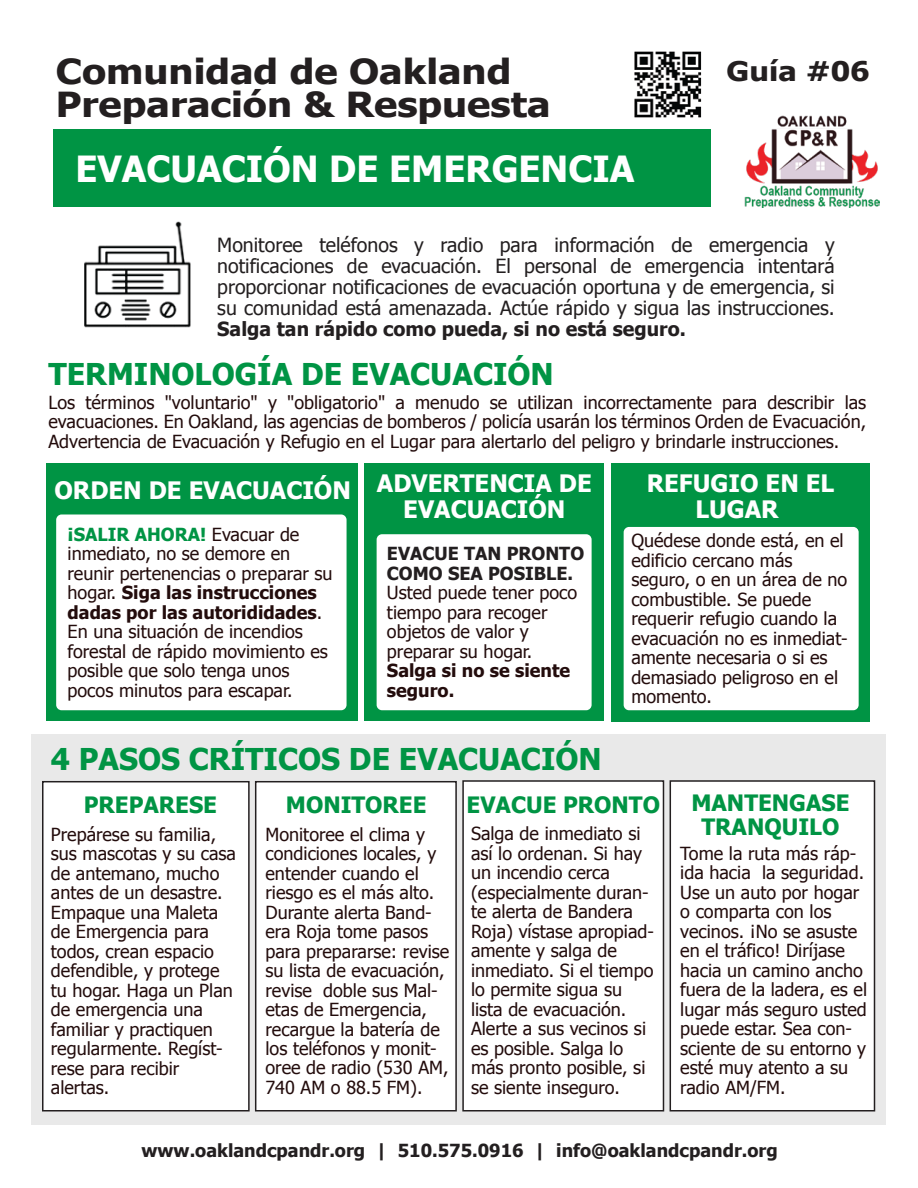
<style>
.page{position:relative;width:918px;height:1188px;background:#fff}
.page>*{position:absolute;margin:0;border:0;box-sizing:border-box;transform-origin:0 0}
.t1{font:700 36px "Tahoma";color:#fff}
.t2{font:700 34.5px/33px "Tahoma";color:#231f20;scale:1.14 1}
.t3{font:700 30px "Tahoma";color:#009444}
.t4{font:700 27px "Tahoma";color:#231f20;scale:1.14 1}
.t5{font:700 24px/18.8px "Tahoma";color:#fff}
.t6{font:700 22.5px "Tahoma";color:#009444}
.t7{font:19.5px/21px "Tahoma";color:#231f20;text-align:justify}
.t8{font:700 19.5px "Tahoma";color:#231f20}
.t9{font:18px/19.5px "Tahoma";color:#230c0c}
.t10{font:700 18px/19.5px "Tahoma";color:#231f20}
.t11{font:700 18px/19.5px "Tahoma";color:#230c0c}
.s1{font-weight:700;color:#009444}
.s2{font-weight:700}
</style>
<div class="page">
<div style="left:612px;top:464px;width:258px;height:258px;background:#009444"></div>
<div style="left:365px;top:464px;width:239px;height:257px;background:#009444"></div>
<div style="left:46px;top:464px;width:312px;height:257px;background:#009444"></div>
<div style="left:31px;top:734px;width:854px;height:391px;background:#e9e9e9"></div>
<img style="left:744px;top:115px;width:135px;height:92px">
<img style="left:84px;top:221px;width:107px;height:107px">
<div style="left:53px;top:129px;width:658px;height:77px;background:#009444"></div>
<div style="left:377px;top:534px;width:215px;height:176px;background:#fff;border-radius:5px"></div>
<div style="left:56px;top:514px;width:291px;height:196px;background:#fff;border-radius:5px"></div>
<div style="left:624px;top:527px;width:235px;height:183px;background:#fff;border-radius:5px"></div>
<div style="left:670px;top:780px;width:205px;height:332px;background:#fff;border:2px solid #231f20"></div>
<div style="left:462px;top:780px;width:202px;height:332px;background:#fff;border:2px solid #231f20"></div>
<div style="left:255px;top:781px;width:202px;height:331px;background:#fff;border:2px solid #231f20"></div>
<div style="left:42px;top:781px;width:208px;height:331px;background:#fff;border:2px solid #231f20"></div>
<img style="left:634px;top:51px;width:68px;height:67px">
<h2 class="t2" style="left:56px;top:52px;width:435px">Comunidad de Oakland<br>Preparación &amp; Respuesta</h2>
<h1 class="t1" style="left:75px;top:143px;width:561px">EVACUACIÓN DE EMERGENCIA</h1>
<h3 class="t4" style="left:727px;top:52px;width:127px">Guía #06</h3>
<p class="t7" style="left:217px;top:234px;width:619px">Monitoree teléfonos y radio para información de emergencia y notificaciones de evacuación. El personal de emergencia intentará proporcionar notificaciones de evacuación oportuna y de emergencia, si su comunidad está amenazada. Actúe rápido y sigua las instrucciones.</p>
<p class="t8" style="left:217px;top:316px;width:470px">Salga tan rápido como pueda, si no está seguro.</p>
<h3 class="t3" style="left:48px;top:353px;width:507px">TERMINOLOGÍA DE EVACUACIÓN</h3>
<p class="t9" style="left:48px;top:392px;width:819px;text-align:justify">Los términos "voluntario" y "obligatorio" a menudo se utilizan incorrectamente para describir las evacuaciones. En Oakland, las agencias de bomberos / policía usarán los términos Orden de Evacuación, Advertencia de Evacuación y Refugio en el Lugar para alertarlo del peligro y brindarle instrucciones.</p>
<h3 class="t5" style="left:403px;top:479px;width:190px;text-indent:-349px">ORDEN DE EVACUACIÓN ADVERTENCIA DE<br>EVACUACIÓN</h3>
<h3 class="t5" style="left:647px;top:469px;width:189px;line-height:25.5px;text-align:center">REFUGIO EN EL<br>LUGAR</h3>
<p class="t9" style="left:631px;top:530px;width:218px">Quédese donde está, en el edificio cercano más seguro, o en un área de no combustible. Se puede requerir refugio cuando la evacuación no es inmediat&shy;amente necesaria o si es demasiado peligroso en el momento.</p>
<p class="t9" style="left:68px;top:524px;width:267px"><span class="s1">¡SALIR AHORA!</span> Evacuar de inmediato, no se demore en reunir pertenencias o preparar su hogar. <span class="s2">Siga las instrucciones dadas por las autorididades</span>.<br>En una situación de incendios forestal de rápido movimiento es posible que solo tenga unos pocos minutos para escapar.</p>
<p class="t10" style="left:387px;top:543px;width:199px">EVACUE TAN PRONTO<br>COMO SEA POSIBLE.</p>
<p class="t9" style="left:387px;top:582px;width:192px">Usted puede tener poco tiempo para recoger objetos de valor y preparar su hogar.</p>
<p class="t11" style="left:387px;top:660px;width:185px">Salga si no se siente seguro.</p>
<h3 class="t3" style="left:51px;top:738px;width:552px">4 PASOS CRÍTICOS DE EVACUACIÓN</h3>
<p class="t6" style="left:84px;top:789px;width:135px">PREPARESE</p>
<p class="t6" style="left:286px;top:789px;width:142px">MONITOREE</p>
<p class="t6" style="left:467px;top:789px;width:195px">EVACUE PRONTO</p>
<p class="t6" style="left:691px;top:787px;width:160px">MANTENGASE</p>
<p class="t9" style="left:51px;top:824px;width:167px">Prepárese su familia,</p>
<p class="t6" style="left:702px;top:811px;width:139px">TRANQUILO</p>
<p class="t9" style="left:51px;top:843px;width:187px">sus mascotas y su casa de antemano, mucho antes de un desastre.<br>Empaque una Maleta de Emergencia para todos, crean espacio defendible, y protege tu hogar. Haga un Plan de emergencia una familiar y practiquen regularmente. Regíst&shy;rese para recibir alertas.</p>
<p class="t9" style="left:266px;top:823px;width:185px">Monitoree el clima y condiciones locales, y entender cuando el riesgo es el más alto.<br>Durante alerta Band&shy;era Roja tome pasos para prepararse: revise su lista de evacuación, revise doble sus Mal&shy;etas de Emergencia, recargue la batería de los teléfonos y monit&shy;oree de radio (530 AM,<br>740 AM o 88.5 FM).</p>
<p class="t9" style="left:471px;top:823px;width:184px">Salga de inmediato si así lo ordenan. Si hay un incendio cerca (especialmente duran&shy;te alerta de Bandera<br>Roja) vístase apropiad&shy;amente y salga de inmediato. Si el tiempo lo permite sigua su lista de evacuación.<br>Alerte a sus vecinos si es posible. Salga lo más pronto posible, si se siente inseguro.</p>
<p class="t9" style="left:680px;top:843px;width:188px">Tome la ruta más ráp&shy;ida hacia la seguridad.<br>Use un auto por hogar o comparta con los vecinos. ¡No se asuste en el tráfico! Diríjase hacia un camino ancho fuera de la ladera, es el lugar más seguro usted puede estar. Sea con&shy;sciente de su entorno y esté muy atento a su radio AM/FM.</p>
<p class="t10" style="left:142px;top:1139px;width:638px">www.oaklandcpandr.org | 510.575.0916 | info@oaklandcpandr.org</p>
</div>
